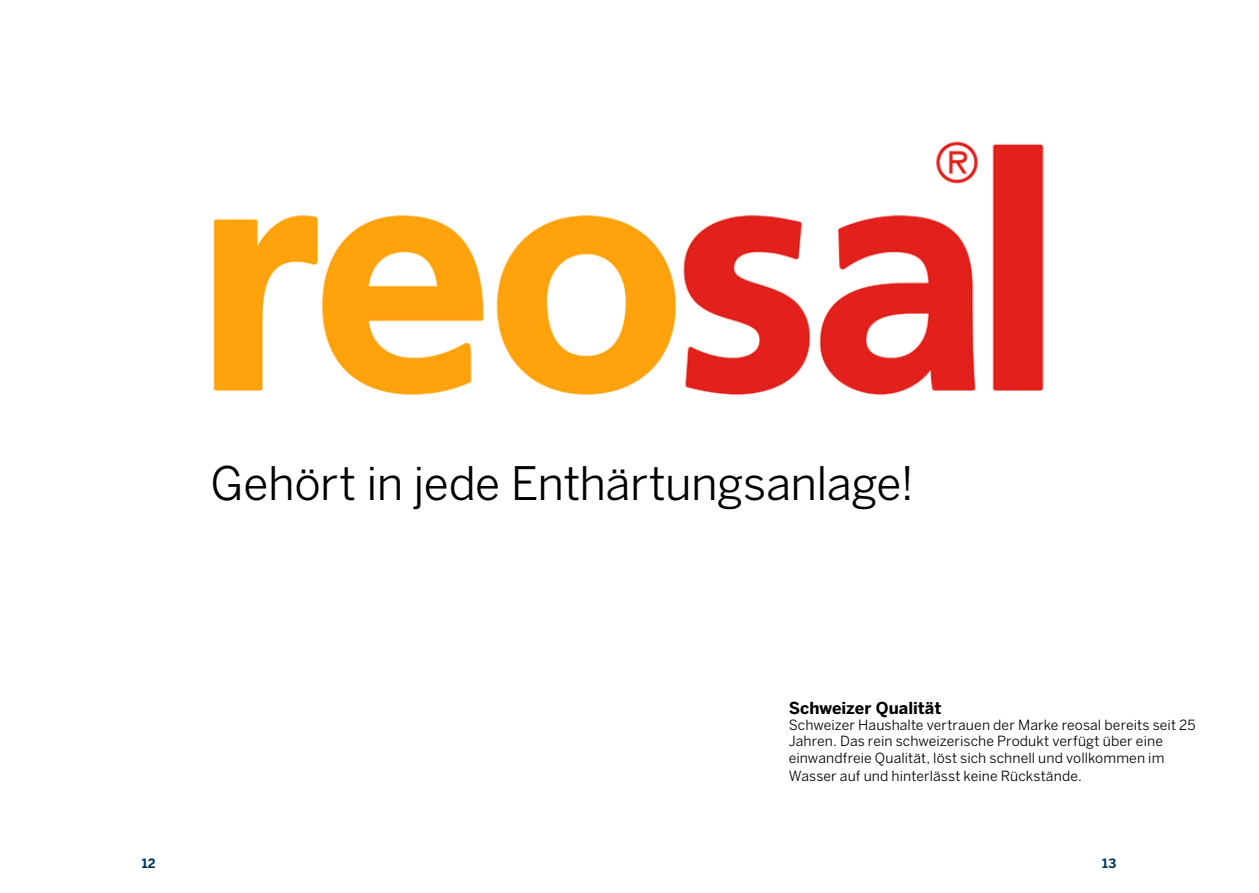
<style>
.page{position:relative;width:1259px;height:893px;background:#fff}
.page>*{position:absolute;margin:0;border:0;box-sizing:border-box;transform-origin:0 0}
.t1{font:45.75px "Benton Sans";letter-spacing:-.01em;color:#000}
.t2{font:700 16.35px "Benton Sans";color:#000}
.t3{font:13.95px/16.4px "Benton Sans";letter-spacing:.005em;color:#000}
.t4{font:700 12.75px "Benton Sans";color:#00385d}
</style>
<div class="page">
<img style="left:213px;top:141px;width:831px;height:255px">
<h1 class="t1" style="left:211px;top:456px;width:705px">Gehört in jede Enthärtungsanlage!</h1>
<p class="t2" style="left:789px;top:698px;width:154px">Schweizer Qualität</p>
<p class="t3" style="left:789px;top:716px;width:408px">Schweizer Haushalte vertrauen der Marke reosal bereits seit 25<br>Jahren. Das rein schweizerische Produkt verfügt über eine einwandfreie Qualität, löst sich schnell und vollkommen im</p>
<p class="t3" style="left:789px;top:767px;width:294px">Wasser auf und hinterlässt keine Rückstände.</p>
<p class="t4" style="left:142px;top:856px;width:15px">12</p>
<p class="t4" style="left:1102px;top:856px;width:16px">13</p>
</div>
